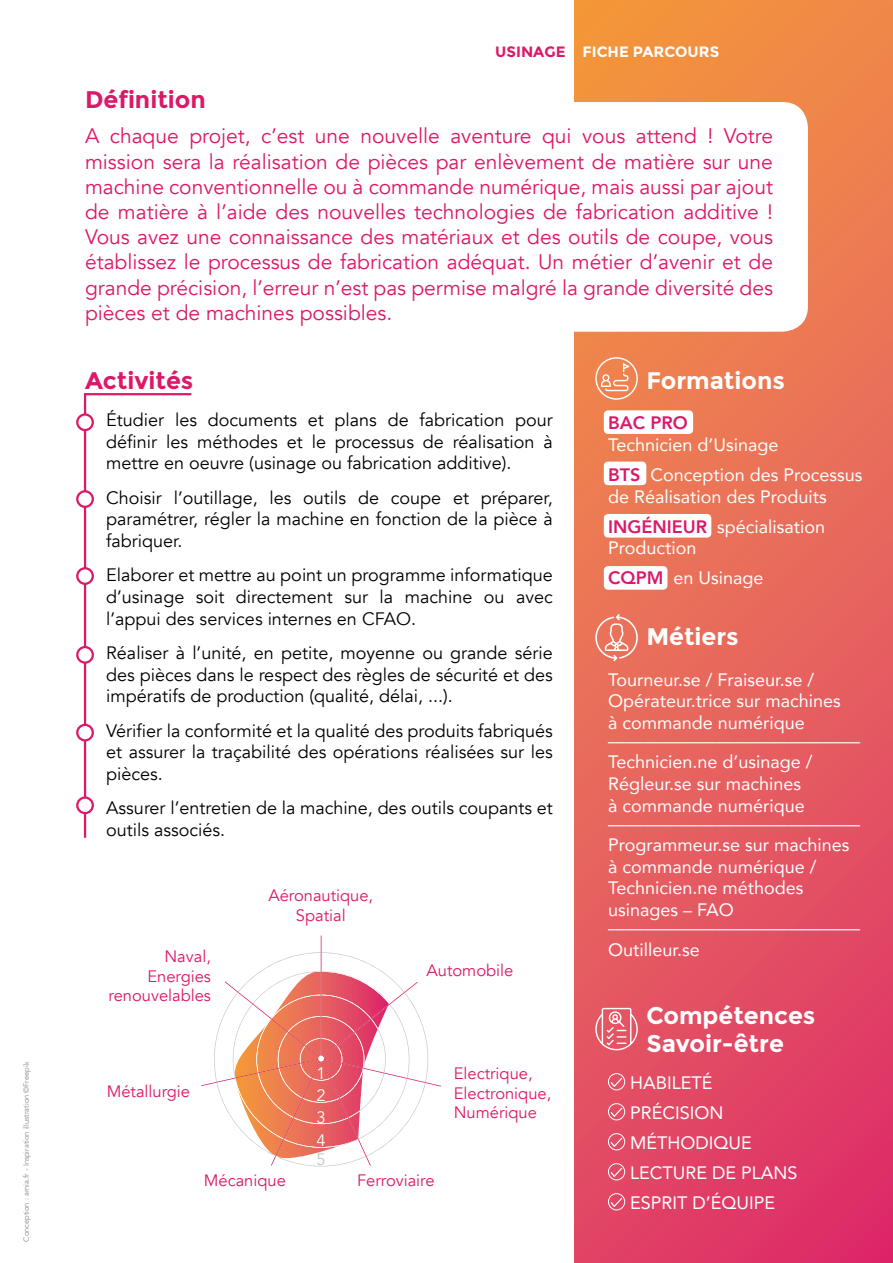
<style>
.page{position:relative;width:893px;height:1263px;background:#fff}
.page>*{position:absolute;margin:0;border:0;box-sizing:border-box;transform-origin:0 0}
.t1{font:700 24px/28.8px "Montserrat";color:#fff}
.t2{font:700 24px "Montserrat";color:#dc1869}
.t3{font:21px/25.2px "Avenir";color:#dc1869;text-align:justify}
.t4{font:18px/21.6px "Avenir";color:#000;text-align:justify}
.t5{font:18px/21.6px "Avenir";color:#fff}
.t6{font:800 18px "Avenir";color:#dc1869}
.t7{font:16.5px/19.8px "Avenir";color:#dc1869;text-align:center}
.t8{font:16.5px/22.4px "Avenir";color:#fff;text-align:justify}
.t9{font:16.5px "Avenir";color:#c6c6c6}
.t10{font:700 15px "Montserrat";color:#fff}
.t11{font:700 15px "Montserrat";color:#dc1869}
.t12{font:7.5px "Avenir";color:#878787}
.s1{font-weight:800;color:#dc1869}
</style>
<div class="page">
<svg style="left:574px;top:0;width:319px;height:1263px;background:#e6615b"></svg>
<div style="left:519px;top:102px;width:289px;height:230px;background:#fff;border-radius:26px"></div>
<svg style="left:595px;top:357px;width:43px;height:43px;background:#f1996f"></svg>
<svg style="left:595px;top:614px;width:43px;height:47px;background:#ed8d79"></svg>
<svg style="left:595px;top:1008px;width:43px;height:44px;background:#e97a86"></svg>
<svg style="left:83px;top:393px;width:109px;height:445px"></svg>
<svg style="left:77px;top:414px;width:16px;height:16px"></svg>
<div style="left:76px;top:413px;width:18px;height:18px;border:2px solid #dc1869;border-radius:50%"></div>
<svg style="left:77px;top:491px;width:16px;height:16px"></svg>
<div style="left:76px;top:490px;width:18px;height:18px;border:2px solid #dc1869;border-radius:50%"></div>
<svg style="left:77px;top:568px;width:16px;height:16px"></svg>
<div style="left:76px;top:567px;width:18px;height:18px;border:2px solid #dc1869;border-radius:50%"></div>
<svg style="left:77px;top:647px;width:16px;height:16px"></svg>
<div style="left:76px;top:646px;width:18px;height:18px;border:2px solid #dc1869;border-radius:50%"></div>
<svg style="left:77px;top:725px;width:16px;height:15px"></svg>
<div style="left:76px;top:724px;width:18px;height:17px;border:2px solid #dc1869;border-radius:50%"></div>
<svg style="left:77px;top:797px;width:16px;height:16px"></svg>
<div style="left:76px;top:796px;width:18px;height:18px;border:2px solid #dc1869;border-radius:50%"></div>
<div style="left:604px;top:462px;width:42px;height:23px;background:#fff;border-radius:4px"></div>
<div style="left:604px;top:514px;width:107px;height:24px;background:#fff;border-radius:4px"></div>
<div style="left:604px;top:566px;width:63px;height:24px;background:#fff;border-radius:4px"></div>
<div style="left:604px;top:410px;width:89px;height:24px;background:#fff;border-radius:4px"></div>
<div style="left:608px;top:1073px;width:17px;height:17px;border:1px solid #fff;border-radius:50%"></div>
<svg style="left:611px;top:1078px;width:11px;height:9px"></svg>
<div style="left:608px;top:1103px;width:17px;height:17px;border:1px solid #fff;border-radius:50%"></div>
<svg style="left:611px;top:1108px;width:11px;height:9px"></svg>
<div style="left:608px;top:1133px;width:17px;height:17px;border:1px solid #fff;border-radius:50%"></div>
<svg style="left:611px;top:1138px;width:11px;height:9px"></svg>
<div style="left:608px;top:1163px;width:17px;height:17px;border:1px solid #fff;border-radius:50%"></div>
<svg style="left:611px;top:1168px;width:11px;height:9px"></svg>
<div style="left:608px;top:1193px;width:17px;height:17px;border:1px solid #fff;border-radius:50%"></div>
<svg style="left:611px;top:1198px;width:11px;height:9px"></svg>
<svg style="left:201px;top:935px;width:240px;height:231px"></svg>
<p class="t12" style="left:22px;top:1242px;width:181px;rotate:-90deg">Conception : arnia.fr - Inspiration illustration ©Freepik</p>
<h1 class="t2" style="left:85px;top:86px;width:122px">Définition</h1>
<p class="t11" style="left:495px;top:43px;width:72px">USINAGE</p>
<p class="t10" style="left:583px;top:43px;width:138px">FICHE PARCOURS</p>
<p class="t3" style="left:85px;top:124px;width:690px">A chaque projet, c’est une nouvelle aventure qui vous attend ! Votre mission sera la réalisation de pièces par enlèvement de matière sur une machine conventionnelle ou à commande numérique, mais aussi par ajout de matière à l’aide des nouvelles technologies de fabrication additive !<br>Vous avez une connaissance des matériaux et des outils de coupe, vous établissez le processus de fabrication adéquat. Un métier d’avenir et de grande précision, l’erreur n’est pas permise malgré la grande diversité des pièces et de machines possibles.</p>
<h1 class="t2" style="left:85px;top:366px;width:110px">Activités</h1>
<p class="t4" style="left:106px;top:410px;width:448px">Étudier les documents et plans de fabrication pour définir les méthodes et le processus de réalisation à mettre en oeuvre (usinage ou fabrication additive).</p>
<p class="t4" style="left:106px;top:487px;width:448px">Choisir l’outillage, les outils de coupe et préparer, paramétrer, régler la machine en fonction de la pièce à fabriquer.</p>
<p class="t4" style="left:106px;top:565px;width:448px">Elaborer et mettre au point un programme informatique d’usinage soit directement sur la machine ou avec l’appui des services internes en CFAO.</p>
<p class="t4" style="left:106px;top:642px;width:448px">Réaliser à l’unité, en petite, moyenne ou grande série des pièces dans le respect des règles de sécurité et des impératifs de production (qualité, délai, ...).</p>
<p class="t4" style="left:106px;top:720px;width:448px">Vérifier la conformité et la qualité des produits fabriqués et assurer la traçabilité des opérations réalisées sur les pièces.</p>
<p class="t4" style="left:106px;top:797px;width:448px">Assurer l’entretien de la machine, des outils coupants et outils associés.</p>
<p class="t7" style="left:109px;top:946px;width:104px;text-align:right">Naval,<br>Energies renouvelables</p>
<p class="t7" style="left:107px;top:1081px;width:85px">Métallurgie</p>
<p class="t7" style="left:268px;top:886px;width:106px">Aéronautique,<br>Spatial</p>
<p class="t8" style="left:317px;top:1062px;width:11px">1<br>2<br>3<br>4</p>
<p class="t9" style="left:317px;top:1149px;width:11px">5</p>
<p class="t7" style="left:426px;top:960px;width:88px">Automobile</p>
<p class="t7" style="left:454px;top:1063px;width:99px;text-align:left">Electrique,<br>Electronique,<br>Numérique</p>
<p class="t7" style="left:204px;top:1170px;width:83px">Mécanique</p>
<p class="t7" style="left:357px;top:1170px;width:79px">Ferroviaire</p>
<h1 class="t1" style="left:646px;top:366px;width:140px">Formations</h1>
<p class="t6" style="left:608px;top:409px;width:81px">BAC PRO</p>
<p class="t5" style="left:608px;top:429px;width:256px;line-height:30.2px">Technicien d’Usinage<br><span class="s1">BTS</span> Conception des Processus</p>
<p class="t5" style="left:608px;top:481px;width:220px;line-height:30.2px">de Réalisation des Produits<br><span class="s1">INGÉNIEUR</span> spécialisation</p>
<p class="t5" style="left:608px;top:532px;width:157px;line-height:30.2px">Production<br><span class="s1">CQPM</span> en Usinage</p>
<h1 class="t1" style="left:646px;top:622px;width:94px">Métiers</h1>
<p class="t5" style="left:608px;top:668px;width:234px">Tourneur.se / Fraiseur.se /<br>Opérateur.trice sur machines à commande numérique</p>
<p class="t5" style="left:608px;top:729px;width:253px">——————————————<br>Technicien.ne d’usinage /<br>Régleur.se sur machines<br>à commande numérique</p>
<p class="t5" style="left:608px;top:812px;width:253px">——————————————<br>Programmeur.se sur machines à commande numérique /<br>Technicien.ne méthodes usinages – FAO</p>
<p class="t5" style="left:608px;top:916px;width:253px">——————————————<br>Outilleur.se</p>
<h1 class="t1" style="left:646px;top:1001px;width:171px">Compétences<br>Savoir-être</h1>
<p class="t5" style="left:630px;top:1067px;width:169px;line-height:30px">HABILETÉ<br>PRÉCISION<br>MÉTHODIQUE<br>LECTURE DE PLANS<br>ESPRIT D’ÉQUIPE</p>
</div>
